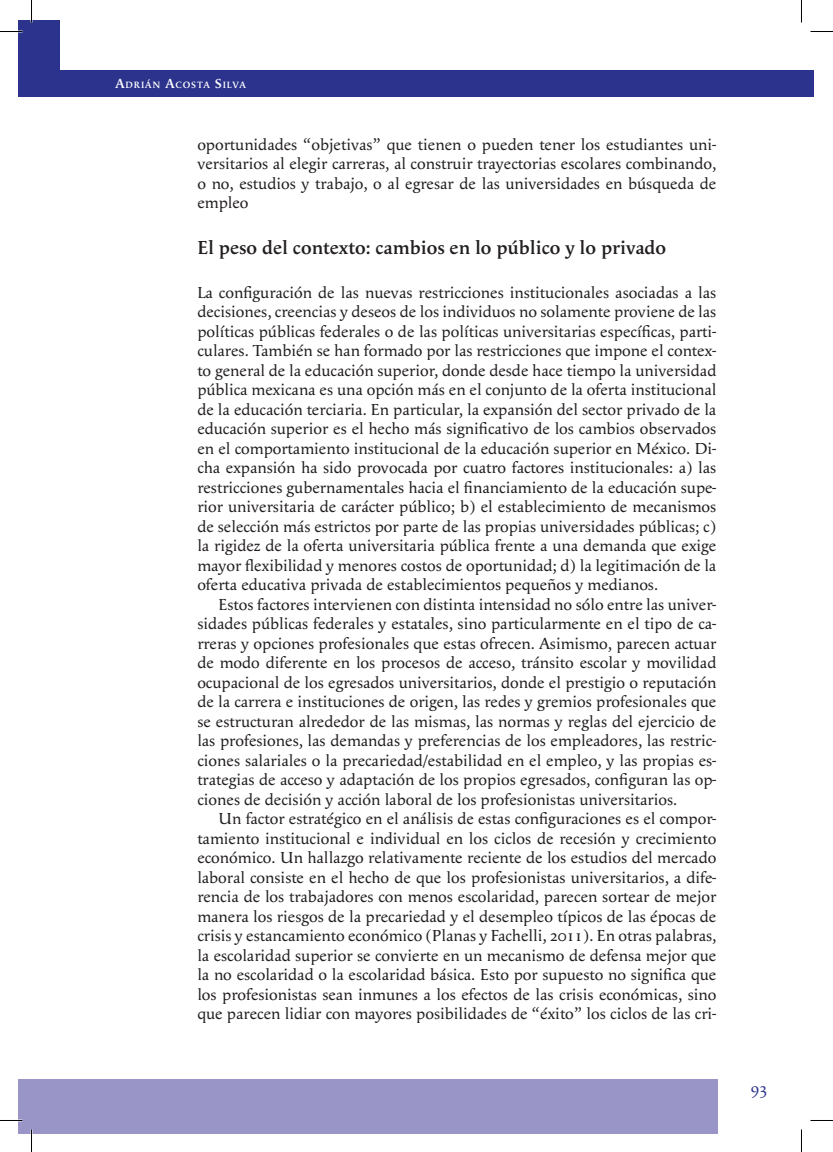
<style>
.page{position:relative;width:833px;height:1152px;background:#fff}
.page>*{position:absolute;margin:0;border:0;box-sizing:border-box;transform-origin:0 0}
.SUBTITULO{font:600 19.5px "Apolline";color:#231f20}
.NORMAL_DESPUES_DE_SU{font:16.5px/19.5px "Apolline";color:#231f20;text-align:justify}
.t1{font:16.5px "Apolline";color:#2b338d}
.t2{font:600 9.45px "Apolline";letter-spacing:.085em;color:#fff}
.s1{font-size:13.5px}
</style>
<div class="page">
<div style="left:19px;top:20px;width:12px;height:76px;background:#2b338d"></div>
<div style="left:32px;top:20px;width:28px;height:76px;background:#2b338d"></div>
<div style="left:32px;top:1079px;width:686px;height:54px;background:#9995c6"></div>
<div style="left:19px;top:1079px;width:13px;height:54px;background:#9995c6"></div>
<div style="left:60px;top:70px;width:754px;height:26px;background:#2b338d"></div>
<hr style="left:0;top:1119px;width:22px;height:2px;background:#fff">
<svg style="left:0;top:31px;width:22px;height:1px"></svg>
<svg style="left:810px;top:31px;width:23px;height:1px"></svg>
<svg style="left:0;top:1120px;width:22px;height:1px"></svg>
<svg style="left:810px;top:1120px;width:23px;height:1px"></svg>
<svg style="left:31px;top:0;width:1px;height:22px"></svg>
<svg style="left:31px;top:1129px;width:1px;height:22px"></svg>
<svg style="left:801px;top:0;width:1px;height:22px"></svg>
<svg style="left:801px;top:1129px;width:1px;height:22px"></svg>
<p class="t2" style="left:115px;top:80px;width:132px"><span class="s1">A</span>DRIÁN <span class="s1">A</span>COSTA <span class="s1">S</span>ILVA</p>
<p class="NORMAL_DESPUES_DE_SU" style="left:197px;top:135px;width:520px">oportunidades “objetivas” que tienen o pueden tener los estudiantes uni&shy;versitarios al elegir carreras, al construir trayectorias escolares combinando, o no, estudios y trabajo, o al egresar de las universidades en búsqueda de empleo</p>
<p class="SUBTITULO" style="left:197px;top:236px;width:470px">El peso del contexto: cambios en lo público y lo privado</p>
<p class="NORMAL_DESPUES_DE_SU" style="left:197px;top:282px;width:520px">La configuración de las nuevas restricciones institucionales asociadas a las decisiones, creencias y deseos de los individuos no solamente proviene de las políticas públicas federales o de las políticas universitarias específicas, parti&shy;culares. También se han formado por las restricciones que impone el contex&shy;to general de la educación superior, donde desde hace tiempo la universidad pública mexicana es una opción más en el conjunto de la oferta institucional de la educación terciaria. En particular, la expansión del sector privado de la educación superior es el hecho más significativo de los cambios observados en el comportamiento institucional de la educación superior en México. Di&shy;cha expansión ha sido provocada por cuatro factores institucionales: a) las restricciones gubernamentales hacia el financiamiento de la educación supe&shy;rior universitaria de carácter público; b) el establecimiento de mecanismos de selección más estrictos por parte de las propias universidades públicas; c) la rigidez de la oferta universitaria pública frente a una demanda que exige mayor flexibilidad y menores costos de oportunidad; d) la legitimación de la oferta educativa privada de establecimientos pequeños y medianos.</p>
<p class="NORMAL_DESPUES_DE_SU" style="left:197px;top:594px;width:520px;text-indent:21px">Estos factores intervienen con distinta intensidad no sólo entre las univer&shy;sidades públicas federales y estatales, sino particularmente en el tipo de ca&shy;rreras y opciones profesionales que estas ofrecen. Asimismo, parecen actuar de modo diferente en los procesos de acceso, tránsito escolar y movilidad ocupacional de los egresados universitarios, donde el prestigio o reputación de la carrera e instituciones de origen, las redes y gremios profesionales que se estructuran alrededor de las mismas, las normas y reglas del ejercicio de las profesiones, las demandas y preferencias de los empleadores, las restric&shy;ciones salariales o la precariedad/estabilidad en el empleo, y las propias es&shy;trategias de acceso y adaptación de los propios egresados, configuran las op&shy;ciones de decisión y acción laboral de los profesionistas universitarios.</p>
<p class="NORMAL_DESPUES_DE_SU" style="left:197px;top:809px;width:520px;text-indent:21px">Un factor estratégico en el análisis de estas configuraciones es el compor&shy;tamiento institucional e individual en los ciclos de recesión y crecimiento económico. Un hallazgo relativamente reciente de los estudios del mercado laboral consiste en el hecho de que los profesionistas universitarios, a dife&shy;rencia de los trabajadores con menos escolaridad, parecen sortear de mejor manera los riesgos de la precariedad y el desempleo típicos de las épocas de crisis y estancamiento económico (Planas y Fachelli, 2011). En otras palabras, la escolaridad superior se convierte en un mecanismo de defensa mejor que la no escolaridad o la escolaridad básica. Esto por supuesto no significa que los profesionistas sean inmunes a los efectos de las crisis económicas, sino que parecen lidiar con mayores posibilidades de “éxito” los ciclos de las cri-</p>
<p class="t1" style="left:750px;top:1078px;width:18px">93</p>
</div>
